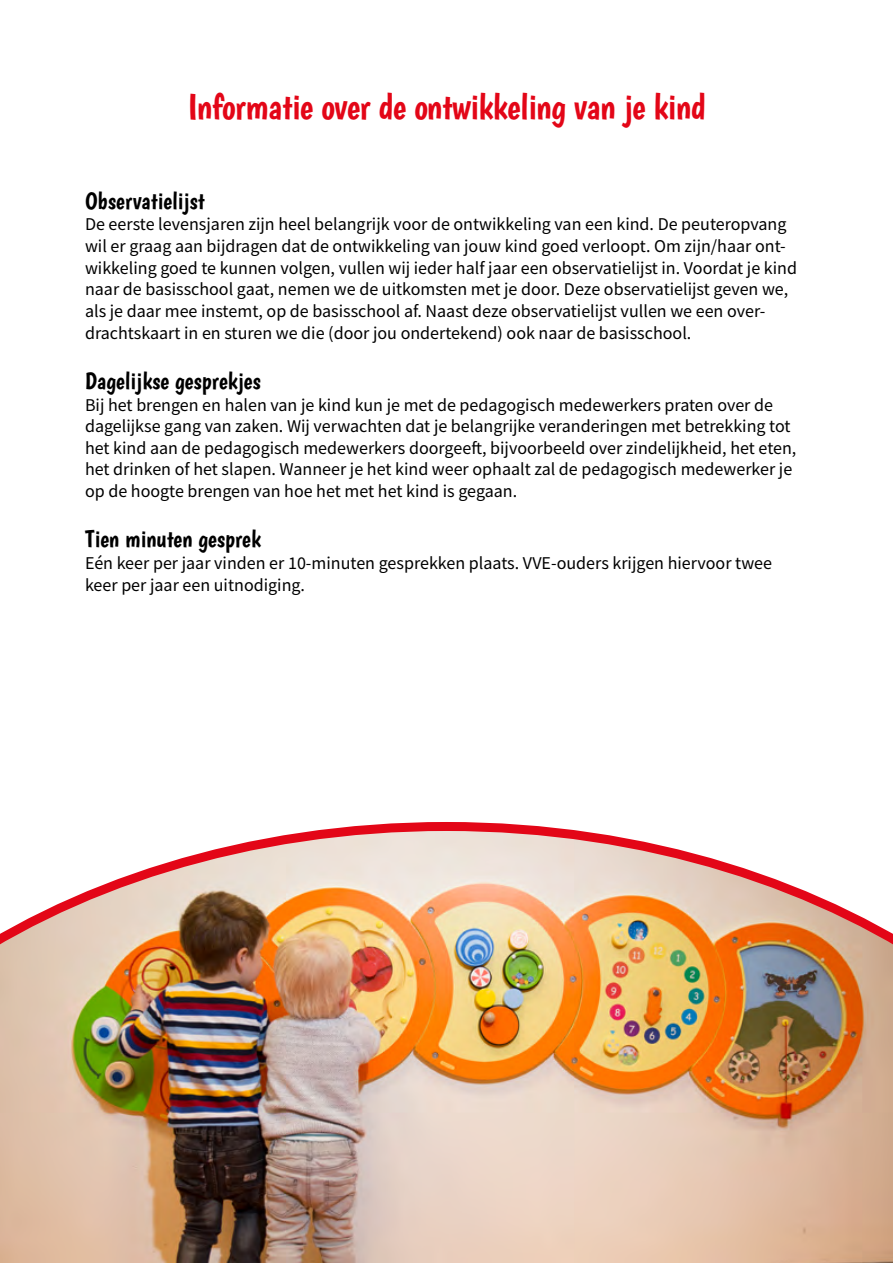
<style>
.page{position:relative;width:893px;height:1263px;background:#fff}
.page>*{position:absolute;margin:0;border:0;box-sizing:border-box;transform-origin:0 0}
.t1{font:36px "Boogaloo";letter-spacing:-.01em;color:#e30617}
.t2{font:24px "Boogaloo";color:#000}
.t3{font:18px/21.6px "Source Sans Pro";color:#000}
</style>
<div class="page">
<img style="left:0;top:822px;width:893px;height:441px">
<h1 class="t1" style="left:187px;top:85px;width:520px">Informatie over de ontwikkeling van je kind</h1>
<h2 class="t2" style="left:85px;top:186px;width:121px">Observatielijst</h2>
<p class="t3" style="left:85px;top:214px;width:714px">De eerste levensjaren zijn heel belangrijk voor de ontwikkeling van een kind. De peuteropvang wil er graag aan bijdragen dat de ontwikkeling van jouw kind goed verloopt. Om zijn/haar ont&shy;wikkeling goed te kunnen volgen, vullen wij ieder half jaar een observatielijst in. Voordat je kind naar de basisschool gaat, nemen we de uitkomsten met je door. Deze observatielijst geven we, als je daar mee instemt, op de basisschool af. Naast deze observatielijst vullen we een over&shy;drachtskaart in en sturen we die (door jou ondertekend) ook naar de basisschool.</p>
<h2 class="t2" style="left:85px;top:366px;width:177px">Dagelijkse gesprekjes</h2>
<p class="t3" style="left:85px;top:394px;width:713px">Bij het brengen en halen van je kind kun je met de pedagogisch medewerkers praten over de dagelijkse gang van zaken. Wij verwachten dat je belangrijke veranderingen met betrekking tot het kind aan de pedagogisch medewerkers doorgeeft, bijvoorbeeld over zindelijkheid, het eten, het drinken of het slapen. Wanneer je het kind weer ophaalt zal de pedagogisch medewerker je op de hoogte brengen van hoe het met het kind is gegaan.</p>
<h2 class="t2" style="left:85px;top:525px;width:177px">Tien minuten gesprek</h2>
<p class="t3" style="left:85px;top:552px;width:688px">Eén keer per jaar vinden er 10-minuten gesprekken plaats. VVE-ouders krijgen hiervoor twee keer per jaar een uitnodiging.</p>
</div>
